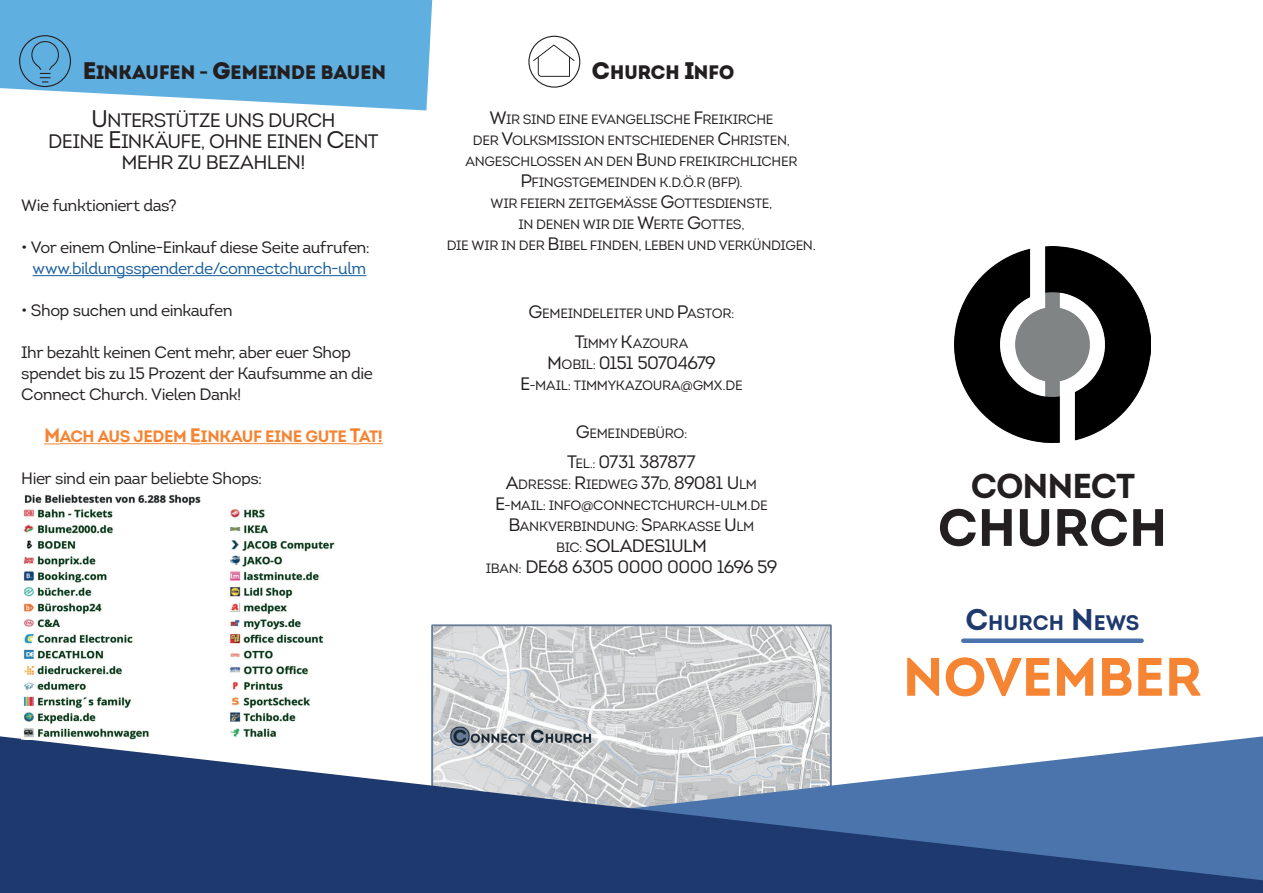
<style>
.page{position:relative;width:1263px;height:893px;background:#fff}
.page>*{position:absolute;margin:0;border:0;box-sizing:border-box;transform-origin:0 0}
.t1{font:700 54px "Intro";color:#f58433}
.t2{font:700 52.5px "Intro";color:#231f20}
.t3{font:700 34.5px "Intro";letter-spacing:-.03em;color:#231f20}
.t4{font:700 21px "Intro";color:#1e396d}
.t5{font:19.5px/21px "Intro";letter-spacing:-.035em;color:#231f20;text-align:center}
.t6{font:19.5px "Intro";letter-spacing:-.03em;color:#231f20}
.t7{font:18px/21px "Intro";letter-spacing:-.035em;color:#231f20;text-align:center}
.t8{font:16.5px/21px "Intro";letter-spacing:-.03em;color:#231f20}
.t9{font:16.5px "Intro";letter-spacing:-.03em;color:#175d9e}
.t10{font:700 16.5px "Intro";letter-spacing:-.025em;color:#f58433}
.t11{font:13.5px/21px "Intro";letter-spacing:-.02em;color:#231f20;text-align:center}
.s1{font-size:24px}
.s2{font-weight:700}
.s3{font-size:18px}
.s4{font-size:19.5px}
.s5{font-size:13.5px}
.s6{font-size:30px}
</style>
<div class="page">
<svg style="left:0;top:0;width:432px;height:110px;fill:#60afe1"></svg>
<div style="left:963px;top:638px;width:179px;height:5px;background:#4a74ab"></div>
<img style="left:432px;top:624px;width:399px;height:112px">
<svg style="left:31px;top:41px;width:28px;height:41px"></svg>
<div style="left:19px;top:35px;width:52px;height:52px;border:1px solid #231f20;border-radius:50%"></div>
<svg style="left:533px;top:44px;width:42px;height:33px"></svg>
<div style="left:528px;top:36px;width:52px;height:52px;border:1px solid #231f20;border-radius:50%"></div>
<img style="left:955px;top:247px;width:195px;height:196px">
<svg style="left:0;top:736px;width:1263px;height:157px;fill:#1e396d"></svg>
<hr style="left:33px;top:275px;width:333px;height:1px;background:#175d9e">
<svg style="left:44px;top:443px;width:16px;height:1px"></svg>
<hr style="left:60px;top:443px;width:130px;height:1px;background:#f58433">
<hr style="left:201px;top:443px;width:149px;height:1px;background:#f58433">
<svg style="left:350px;top:443px;width:33px;height:1px"></svg>
<img style="left:21px;top:494px;width:323px;height:245px">
<h3 class="t6" style="left:82px;top:60px;width:305px"><span class="s1">E</span>INKAUFEN <span class="s2">-</span> <span class="s1">G</span>EMEINDE BAUEN</h3>
<h3 class="t6" style="left:592px;top:60px;width:144px"><span class="s1">C</span>HURCH <span class="s1">I</span>NFO</h3>
<p class="t11" style="left:447px;top:109px;width:371px"><span class="s3">W</span>IR SIND EINE EVANGELISCHE <span class="s3">F</span>REIKIRCHE<br>DER <span class="s3">V</span>OLKSMISSION ENTSCHIEDENER <span class="s3">C</span>HRISTEN, ANGESCHLOSSEN AN DEN <span class="s3">B</span>UND FREIKIRCHLICHER <span class="s3">P</span>FINGSTGEMEINDEN K.D.Ö.R (BFP).<br>WIR FEIERN ZEITGEMÄSSE <span class="s3">G</span>OTTESDIENSTE,<br>IN DENEN WIR DIE <span class="s3">W</span>ERTE <span class="s3">G</span>OTTES,<br>DIE WIR IN DER <span class="s3">B</span>IBEL FINDEN, LEBEN UND VERKÜNDIGEN.</p>
<h3 class="t5" style="left:48px;top:110px;width:332px"><span class="s1">U</span>NTERSTÜTZE UNS DURCH<br>DEINE <span class="s1">E</span>INKÄUFE, OHNE EINEN <span class="s1">C</span>ENT<br>MEHR ZU BEZAHLEN!</h3>
<p class="t8" style="left:21px;top:195px;width:157px">Wie funktioniert das?</p>
<p class="t8" style="left:21px;top:237px;width:350px">• Vor einem Online-Einkauf diese Seite aufrufen:</p>
<p class="t9" style="left:33px;top:258px;width:335px">www.bildungsspender.de/connectchurch-ulm</p>
<p class="t8" style="left:21px;top:300px;width:213px">• Shop suchen und einkaufen</p>
<p class="t8" style="left:21px;top:342px;width:353px">Ihr bezahlt keinen Cent mehr, aber euer Shop spendet bis zu 15 Prozent der Kaufsumme an die<br>Connect Church. Vielen Dank!</p>
<p class="t10" style="left:44px;top:426px;width:340px"><span class="s4">M</span>ACH AUS JEDEM <span class="s4">E</span>INKAUF EINE GUTE <span class="s4">T</span>AT!</p>
<p class="t8" style="left:21px;top:468px;width:242px">Hier sind ein paar beliebte Shops:</p>
<p class="t11" style="left:528px;top:302px;width:207px"><span class="s3">G</span>EMEINDELEITER UND <span class="s3">P</span>ASTOR:</p>
<p class="t11" style="left:575px;top:332px;width:115px"><span class="s3">T</span>IMMY <span class="s3">K</span>AZOURA</p>
<h3 class="t7" style="left:547px;top:352px;width:170px">M<span class="s5">OBIL:</span> 0151 50704679</h3>
<p class="t11" style="left:520px;top:374px;width:224px"><span class="s3">E</span>-MAIL: TIMMYKAZOURA@GMX.DE</p>
<p class="t11" style="left:576px;top:422px;width:113px"><span class="s3">G</span>EMEINDEBÜRO:</p>
<h3 class="t7" style="left:567px;top:451px;width:130px">T<span class="s5">EL.:</span> 0731 387877</h3>
<p class="t11" style="left:495px;top:473px;width:274px"><span class="s3">A</span>DRESSE: <span class="s3">R</span>IEDWEG <span class="s3">37</span>D, <span class="s3">89081 U</span>LM<br><span class="s3">E</span>-MAIL: INFO@CONNECTCHURCH-ULM.DE<br><span class="s3">B</span>ANKVERBINDUNG: <span class="s3">S</span>PARKASSE <span class="s3">U</span>LM</p>
<h3 class="t7" style="left:486px;top:535px;width:293px"><span class="s5">BIC:</span> SOLADES1ULM<br><span class="s5">IBAN:</span> DE68 6305 0000 0000 1696 59</h3>
<h3 class="t3" style="left:971px;top:464px;width:166px">CONNECT</h3>
<h2 class="t2" style="left:938px;top:494px;width:231px">CHURCH</h2>
<h3 class="t4" style="left:965px;top:609px;width:176px"><span class="s6">C</span>HURCH <span class="s6">N</span>EWS</h3>
<h1 class="t1" style="left:903px;top:642px;width:301px">NOVEMBER</h1>
</div>
